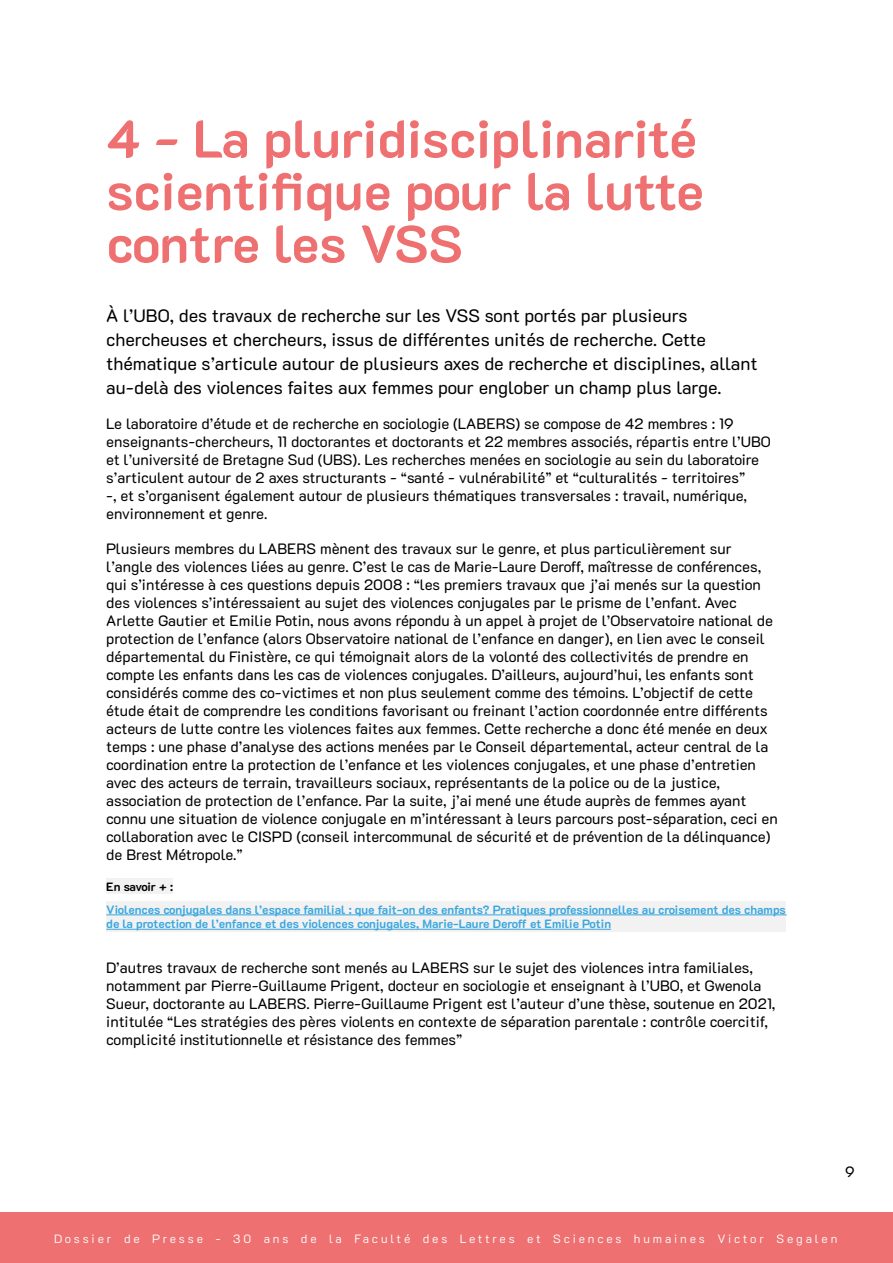
<style>
.page{position:relative;width:893px;height:1263px;background:#fff}
.page>*{position:absolute;margin:0;border:0;box-sizing:border-box;transform-origin:0 0}
.t1{font:700 52.5px/52.5px "K2 D";color:#ee7071}
.t2{font:18px/24px "K2 D";color:#000}
.t3{font:15px/18px "K2 D";color:#000}
.t4{font:700 12px/14.4px "K2 D";color:#3aa7df}
.t5{font:300 12px "K2 D";letter-spacing:.24em;color:#fff}
.t6{font:700 12px "K2 D";letter-spacing:-.025em;color:#000}
</style>
<div class="page">
<div style="left:0;top:1213px;width:893px;height:50px;background:#ee7071"></div>
<div style="left:106px;top:878px;width:67px;height:16px;background:#f2f2f2"></div>
<div style="left:106px;top:901px;width:679px;height:30px;background:#f2f2f2"></div>
<hr style="left:106px;top:914px;width:681px;height:1px;background:#3aa7df">
<hr style="left:106px;top:929px;width:505px;height:1px;background:#3aa7df">
<h1 class="t1" style="left:106px;top:113px;width:599px">4 - La pluridisciplinarité scientifique pour la lutte contre les VSS</h1>
<p class="t2" style="left:106px;top:303px;width:653px">À l’UBO, des travaux de recherche sur les VSS sont portés par plusieurs chercheuses et chercheurs, issus de différentes unités de recherche. Cette thématique s’articule autour de plusieurs axes de recherche et disciplines, allant au-delà des violences faites aux femmes pour englober un champ plus large.</p>
<p class="t3" style="left:106px;top:414px;width:666px">Le laboratoire d’étude et de recherche en sociologie (LABERS) se compose de 42 membres : 19 enseignants-chercheurs, 11 doctorantes et doctorants et 22 membres associés, répartis entre l’UBO et l’université de Bretagne Sud (UBS). Les recherches menées en sociologie au sein du laboratoire s’articulent autour de 2 axes structurants - “santé - vulnérabilité” et “culturalités - territoires”<br>-, et s’organisent également autour de plusieurs thématiques transversales : travail, numérique, environnement et genre.</p>
<p class="t3" style="left:106px;top:539px;width:673px">Plusieurs membres du LABERS mènent des travaux sur le genre, et plus particulièrement sur l’angle des violences liées au genre. C’est le cas de Marie-Laure Deroff, maîtresse de conférences, qui s’intéresse à ces questions depuis 2008 : “les premiers travaux que j’ai menés sur la question des violences s’intéressaient au sujet des violences conjugales par le prisme de l’enfant. Avec Arlette Gautier et Emilie Potin, nous avons répondu à un appel à projet de l’Observatoire national de protection de l’enfance (alors Observatoire national de l’enfance en danger), en lien avec le conseil départemental du Finistère, ce qui témoignait alors de la volonté des collectivités de prendre en compte les enfants dans les cas de violences conjugales. D’ailleurs, aujourd’hui, les enfants sont considérés comme des co-victimes et non plus seulement comme des témoins. L’objectif de cette étude était de comprendre les conditions favorisant ou freinant l’action coordonnée entre différents acteurs de lutte contre les violences faites aux femmes. Cette recherche a donc été menée en deux temps : une phase d’analyse des actions menées par le Conseil départemental, acteur central de la coordination entre la protection de l’enfance et les violences conjugales, et une phase d’entretien avec des acteurs de terrain, travailleurs sociaux, représentants de la police ou de la justice, association de protection de l’enfance. Par la suite, j’ai mené une étude auprès de femmes ayant connu une situation de violence conjugale en m’intéressant à leurs parcours post-séparation, ceci en collaboration avec le CISPD (conseil intercommunal de sécurité et de prévention de la délinquance) de Brest Métropole.”</p>
<p class="t6" style="left:106px;top:880px;width:68px">En savoir + :</p>
<p class="t4" style="left:106px;top:903px;width:681px">Violences conjugales dans l’espace familial : que fait-on des enfants? Pratiques professionnelles au croisement des champs de la protection de l’enfance et des violences conjugales, Marie-Laure Deroff et Emilie Potin</p>
<p class="t3" style="left:106px;top:959px;width:671px">D’autres travaux de recherche sont menés au LABERS sur le sujet des violences intra familiales, notamment par Pierre-Guillaume Prigent, docteur en sociologie et enseignant à l’UBO, et Gwenola Sueur, doctorante au LABERS. Pierre-Guillaume Prigent est l’auteur d’une thèse, soutenue en 2021, intitulée “Les stratégies des pères violents en contexte de séparation parentale : contrôle coercitif, complicité institutionnelle et résistance des femmes”</p>
<p class="t3" style="left:845px;top:1162px;width:11px">9</p>
<p class="t5" style="left:54px;top:1231px;width:785px">Dossier de Presse - 30 ans de la Faculté des Lettres et Sciences humaines Victor Segalen</p>
</div>
